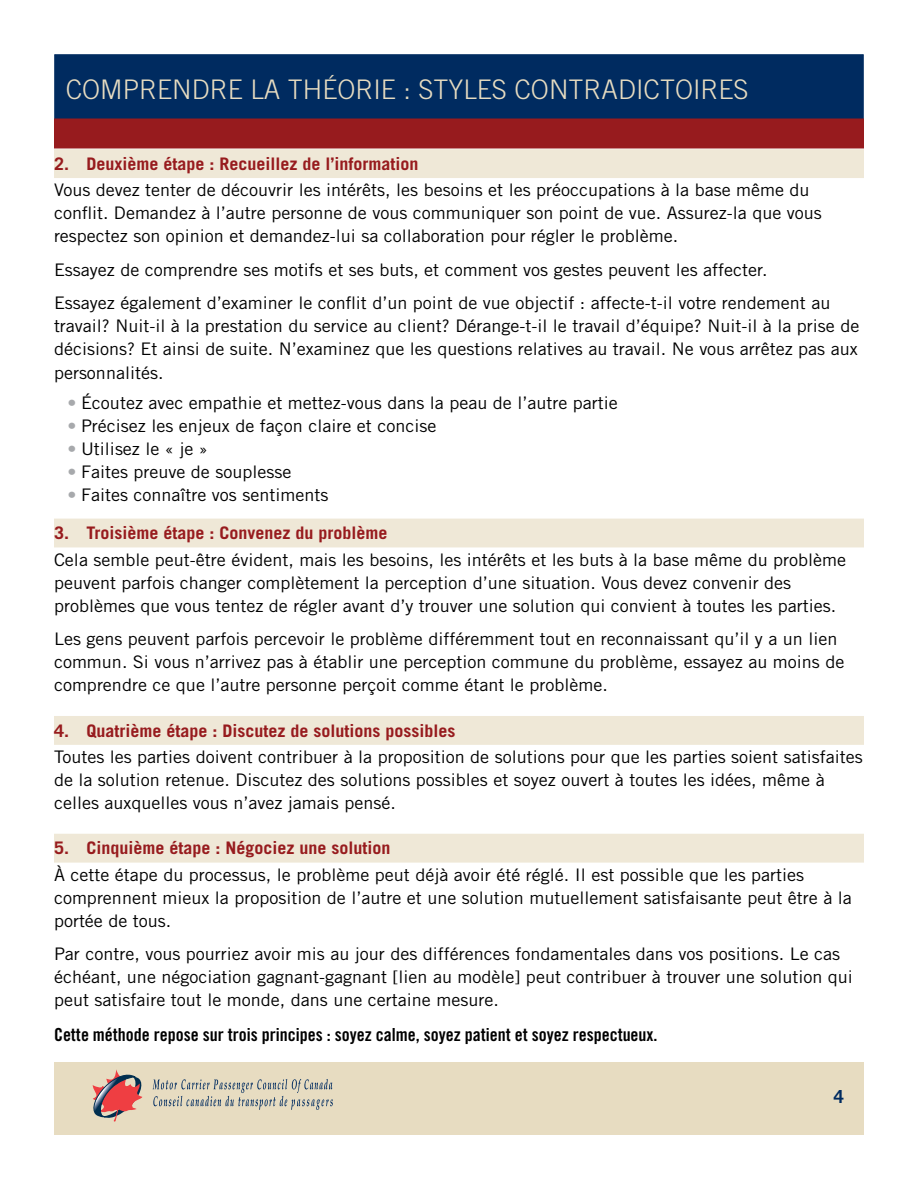
<style>
.page{position:relative;width:918px;height:1188px;background:#fff}
.page>*{position:absolute;margin:0;border:0;box-sizing:border-box;transform-origin:0 0}
.t1{font:300 27px "Trade Gothic";color:#e7dcc1}
.t2{font:18px "Trade Gothic Bold Cond Twenty";color:#000}
.t3{font:700 18px "Trade Gothic";color:#002b60}
.t4{font:17.25px/23.1px "Trade Gothic";color:#000;scale:1.04 1}
.t5{font:700 17.25px "Trade Gothic";color:#971b1e;scale:1.04 1}
.s1{color:#a7a9ac}
</style>
<div class="page">
<div style="left:54px;top:1062px;width:810px;height:73px;background:#e7dcc1"></div>
<svg style="left:153px;top:1079px;width:180px;height:31px"></svg>
<svg style="left:92px;top:1069px;width:51px;height:53px"></svg>
<div style="left:54px;top:54px;width:810px;height:73px;background:#002b60;border:1px solid #002b60"></div>
<div style="left:54px;top:118px;width:810px;height:30px;background:#971b1e"></div>
<div style="left:54px;top:149px;width:810px;height:29px;background:#efe8d7"></div>
<div style="left:54px;top:519px;width:810px;height:28px;background:#efe8d7"></div>
<div style="left:54px;top:716px;width:810px;height:29px;background:#efe8d7"></div>
<div style="left:54px;top:834px;width:810px;height:29px;background:#efe8d7"></div>
<h1 class="t1" style="left:66px;top:74px;width:682px">COMPRENDRE LA THÉORIE : STYLES CONTRADICTOIRES</h1>
<p class="t5" style="left:54px;top:153px;width:352px">2. Deuxième étape : Recueillez de l’information</p>
<p class="t4" style="left:54px;top:178px;width:740px">Vous devez tenter de découvrir les intérêts, les besoins et les préoccupations à la base même du conflit. Demandez à l’autre personne de vous communiquer son point de vue. Assurez-la que vous respectez son opinion et demandez-lui sa collaboration pour régler le problème.</p>
<p class="t4" style="left:54px;top:253px;width:748px;line-height:33.5px">Essayez de comprendre ses motifs et ses buts, et comment vos gestes peuvent les affecter.<br>Essayez également d’examiner le conflit d’un point de vue objectif : affecte-t-il votre rendement au</p>
<p class="t4" style="left:54px;top:314px;width:776px;text-align:justify">travail? Nuit-il à la prestation du service au client? Dérange-t-il le travail d’équipe? Nuit-il à la prise de décisions? Et ainsi de suite. N’examinez que les questions relatives au travail. Ne vous arrêtez pas aux personnalités.</p>
<p class="t4" style="left:68px;top:391px;width:531px"><span class="s1">•</span> Écoutez avec empathie et mettez-vous dans la peau de l’autre partie</p>
<p class="t4" style="left:68px;top:414px;width:356px"><span class="s1">•</span> Précisez les enjeux de façon claire et concise</p>
<p class="t4" style="left:68px;top:437px;width:137px"><span class="s1">•</span> Utilisez le « je »</p>
<p class="t4" style="left:68px;top:460px;width:217px"><span class="s1">•</span> Faites preuve de souplesse</p>
<p class="t4" style="left:68px;top:483px;width:252px"><span class="s1">•</span> Faites connaître vos sentiments</p>
<p class="t5" style="left:54px;top:523px;width:322px">3. Troisième étape : Convenez du problème</p>
<p class="t4" style="left:54px;top:548px;width:763px">Cela semble peut-être évident, mais les besoins, les intérêts et les buts à la base même du problème peuvent parfois changer complètement la perception d’une situation. Vous devez convenir des problèmes que vous tentez de régler avant d’y trouver une solution qui convient à toutes les parties.</p>
<p class="t4" style="left:54px;top:627px;width:761px">Les gens peuvent parfois percevoir le problème différemment tout en reconnaissant qu’il y a un lien commun. Si vous n’arrivez pas à établir une perception commune du problème, essayez au moins de comprendre ce que l’autre personne perçoit comme étant le problème.</p>
<p class="t5" style="left:54px;top:720px;width:387px">4. Quatrième étape : Discutez de solutions possibles</p>
<p class="t4" style="left:54px;top:745px;width:779px">Toutes les parties doivent contribuer à la proposition de solutions pour que les parties soient satisfaites de la solution retenue. Discutez des solutions possibles et soyez ouvert à toutes les idées, même à celles auxquelles vous n’avez jamais pensé.</p>
<p class="t5" style="left:54px;top:838px;width:325px">5. Cinquième étape : Négociez une solution</p>
<p class="t4" style="left:54px;top:863px;width:769px">À cette étape du processus, le problème peut déjà avoir été réglé. Il est possible que les parties comprennent mieux la proposition de l’autre et une solution mutuellement satisfaisante peut être à la portée de tous.</p>
<p class="t4" style="left:54px;top:942px;width:770px">Par contre, vous pourriez avoir mis au jour des différences fondamentales dans vos positions. Le cas échéant, une négociation gagnant-gagnant [lien au modèle] peut contribuer à trouver une solution qui peut satisfaire tout le monde, dans une certaine mesure.</p>
<p class="t2" style="left:54px;top:1024px;width:605px">Cette méthode repose sur trois principes : soyez calme, soyez patient et soyez respectueux.</p>
<p class="t3" style="left:834px;top:1086px;width:12px">4</p>
</div>
